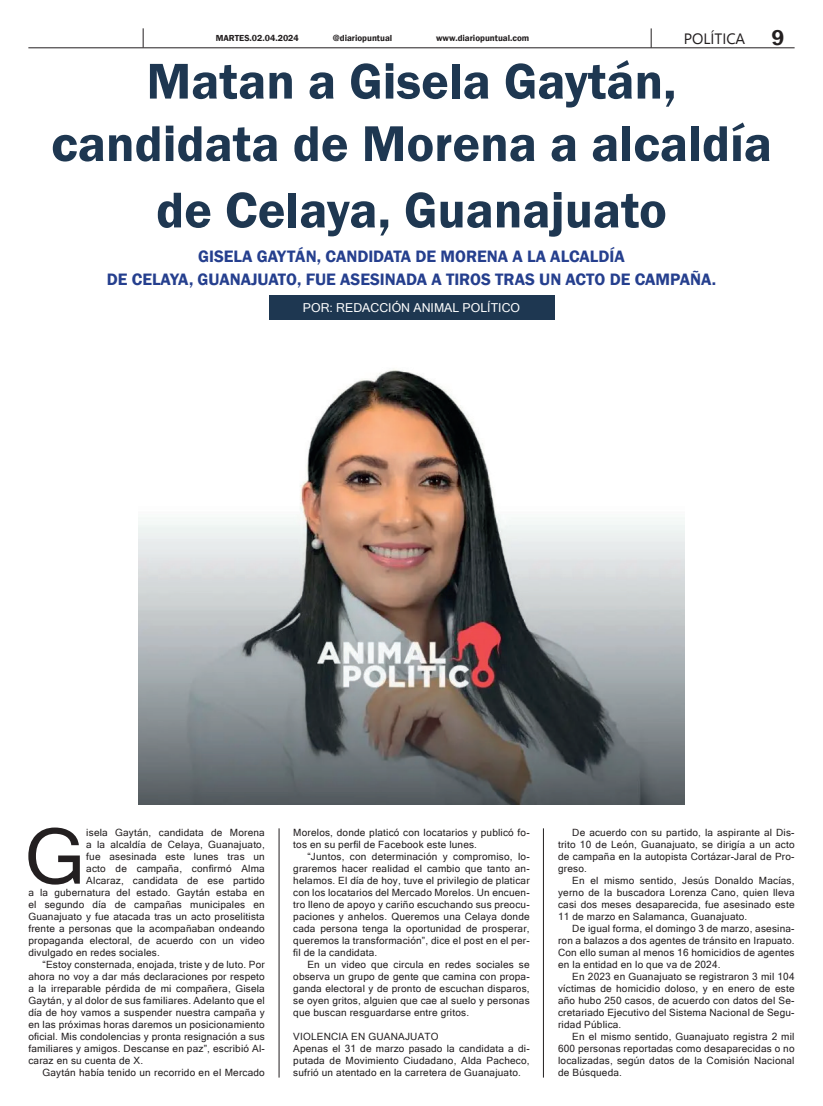
<style>
.page{position:relative;width:823px;height:1106px;background:#fff}
.page>*{position:absolute;margin:0;border:0;box-sizing:border-box;transform-origin:0 0}
.t1{font:77.1px "Microsoft Sans Serif";color:#231f20}
.t2{font:600 52px/64.4px "Franklin Gothic";color:#1e3751;text-align:center}
.t3{font:600 22px "Franklin Gothic";color:#231f20}
.t4{font:600 17px "Franklin Gothic";color:#253f8e}
.t5{font:15px "Segoe UI Historic";color:#231f20}
.t6{font:12.3px "Microsoft Sans Serif";color:#fff}
.t7{font:10px/12px "Microsoft Sans Serif";letter-spacing:.02em;color:#231f20;text-align:justify}
.t8{font:600 9px "Franklin Gothic";color:#231f20}
</style>
<div class="page">
<div style="left:268px;top:296px;width:286px;height:24px;background:#1e3751"></div>
<hr style="left:28px;top:47px;width:766px;height:1px;background:#231f20">
<svg style="left:650px;top:28px;width:1px;height:20px"></svg>
<svg style="left:143px;top:28px;width:1px;height:19px"></svg>
<img style="left:138px;top:369px;width:546px;height:435px">
<hr style="left:278px;top:828px;width:1px;height:249px;background:#231f20">
<hr style="left:543px;top:828px;width:1px;height:249px;background:#231f20">
<p class="t8" style="left:215px;top:32px;width:85px">MARTES.02.04.2024</p>
<p class="t8" style="left:332px;top:32px;width:61px">@diariopuntual</p>
<p class="t8" style="left:436px;top:32px;width:95px">www.diariopuntual.com</p>
<p class="t5" style="left:683px;top:30px;width:63px">POLÍTICA</p>
<p class="t3" style="left:771px;top:24px;width:14px">9</p>
<p class="t2" style="left:51px;top:50px;width:722px">Matan a Gisela Gaytán, candidata de Morena a alcaldía de Celaya, Guanajuato</p>
<p class="t4" style="left:198px;top:246px;width:428px">GISELA GAYTÁN, CANDIDATA DE MORENA A LA ALCALDÍA</p>
<p class="t4" style="left:107px;top:269px;width:610px">DE CELAYA, GUANAJUATO, FUE ASESINADA A TIROS TRAS UN ACTO DE CAMPAÑA.</p>
<p class="t6" style="left:303px;top:300px;width:219px">POR: REDACCIÓN ANIMAL POLÍTICO</p>
<p class="t1" style="left:25px;top:806px;width:61px">G</p>
<p class="t7" style="left:86px;top:826px;width:180px">isela Gaytán, candidata de Morena</p>
<p class="t7" style="left:86px;top:838px;width:180px">a la alcaldía de Celaya, Guanajuato,</p>
<p class="t7" style="left:86px;top:850px;width:180px">fue asesinada este lunes tras un</p>
<p class="t7" style="left:86px;top:862px;width:180px">acto de campaña, confirmó Alma</p>
<p class="t7" style="left:86px;top:874px;width:180px">Alcaraz, candidata de ese partido</p>
<p class="t7" style="left:28px;top:886px;width:238px">a la gubernatura del estado. Gaytán estaba en</p>
<p class="t7" style="left:28px;top:898px;width:238px">el segundo día de campañas municipales en</p>
<p class="t7" style="left:28px;top:910px;width:238px">Guanajuato y fue atacada tras un acto proselitista</p>
<p class="t7" style="left:28px;top:922px;width:238px">frente a personas que la acompañaban ondeando</p>
<p class="t7" style="left:28px;top:934px;width:238px">propaganda electoral, de acuerdo con un video</p>
<p class="t7" style="left:28px;top:946px;width:133px">divulgado en redes sociales.</p>
<p class="t7" style="left:28px;top:958px;width:238px;text-indent:14px">“Estoy consternada, enojada, triste y de luto. Por ahora no voy a dar más declaraciones por respeto a la irreparable pérdida de mi compañera, Gisela Gaytán, y al dolor de sus familiares. Adelanto que el día de hoy vamos a suspender nuestra campaña y en las próximas horas daremos un posicionamiento oficial. Mis condolencias y pronta resignación a sus familiares y amigos. Descanse en paz”, escribió Al&shy;caraz en su cuenta de X.</p>
<p class="t7" style="left:43px;top:1066px;width:224px">Gaytán había tenido un recorrido en el Mercado</p>
<p class="t7" style="left:293px;top:826px;width:238px">Morelos, donde platicó con locatarios y publicó fo&shy;tos en su perfil de Facebook este lunes.</p>
<p class="t7" style="left:293px;top:850px;width:238px;text-indent:14px">“Juntos, con determinación y compromiso, lo&shy;graremos hacer realidad el cambio que tanto an&shy;helamos. El día de hoy, tuve el privilegio de platicar con los locatarios del Mercado Morelos. Un encuen&shy;tro lleno de apoyo y cariño escuchando sus preocu&shy;paciones y anhelos. Queremos una Celaya donde cada persona tenga la oportunidad de prosperar, queremos la transformación”, dice el post en el per&shy;fil de la candidata.</p>
<p class="t7" style="left:293px;top:958px;width:238px;text-indent:14px">En un video que circula en redes sociales se observa un grupo de gente que camina con propa&shy;ganda electoral y de pronto de escuchan disparos, se oyen gritos, alguien que cae al suelo y personas que buscan resguardarse entre gritos.</p>
<p class="t7" style="left:293px;top:1030px;width:147px">VIOLENCIA EN GUANAJUATO</p>
<p class="t7" style="left:293px;top:1042px;width:238px">Apenas el 31 de marzo pasado la candidata a di&shy;putada de Movimiento Ciudadano, Alda Pacheco, sufrió un atentado en la carretera de Guanajuato.</p>
<p class="t7" style="left:557px;top:826px;width:238px;text-indent:14px">De acuerdo con su partido, la aspirante al Dis&shy;trito 10 de León, Guanajuato, se dirigía a un acto de campaña en la autopista Cortázar-Jaral de Pro&shy;greso.</p>
<p class="t7" style="left:557px;top:874px;width:238px;text-indent:14px">En el mismo sentido, Jesús Donaldo Macías, yerno de la buscadora Lorenza Cano, quien lleva casi dos meses desaparecida, fue asesinado este 11 de marzo en Salamanca, Guanajuato.</p>
<p class="t7" style="left:557px;top:922px;width:238px;text-indent:14px">De igual forma, el domingo 3 de marzo, asesina&shy;ron a balazos a dos agentes de tránsito en Irapuato.<br>Con ello suman al menos 16 homicidios de agentes en la entidad en lo que va de 2024.</p>
<p class="t7" style="left:557px;top:970px;width:238px;text-indent:14px">En 2023 en Guanajuato se registraron 3 mil 104 víctimas de homicidio doloso, y en enero de este año hubo 250 casos, de acuerdo con datos del Se&shy;cretariado Ejecutivo del Sistema Nacional de Segu&shy;ridad Pública.</p>
<p class="t7" style="left:557px;top:1030px;width:238px;text-indent:14px">En el mismo sentido, Guanajuato registra 2 mil 600 personas reportadas como desaparecidas o no localizadas, según datos de la Comisión Nacional de Búsqueda.</p>
</div>
